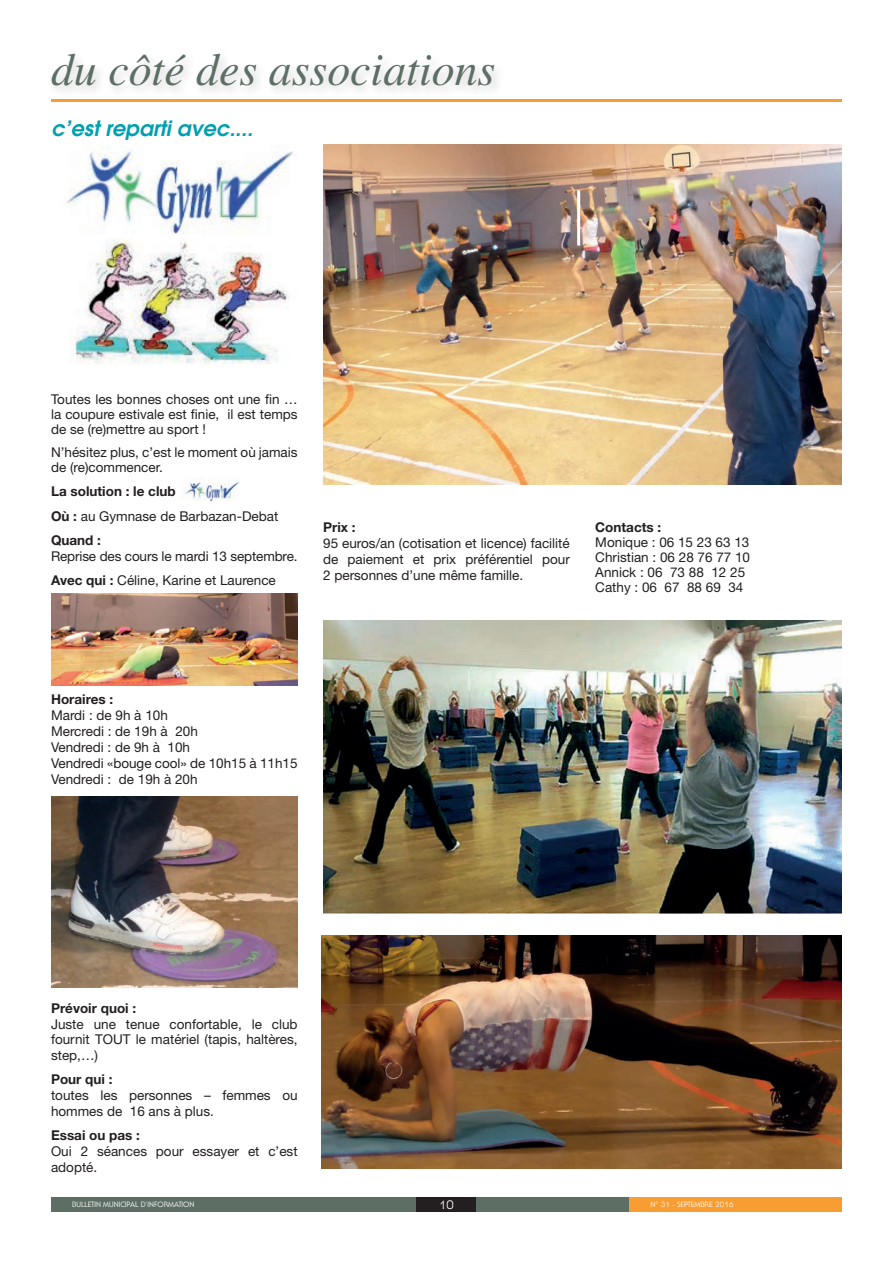
<style>
.page{position:relative;width:893px;height:1263px;background:#fff}
.page>*{position:absolute;margin:0;border:0;box-sizing:border-box;transform-origin:0 0}
.t1{font:italic 45.9px "Times";color:#5d6e65}
.t2{font:italic 600 21px "Avant Garde";color:#00a0b0}
.t3{font:13.5px/15px "Helvetica Neue";color:#231f20}
.t4{font:700 13.5px/24.3px "Helvetica Neue";color:#231f20}
.t5{font:12px "Serif Gothic";color:#fff}
.t6{font:7.5px "Serif Gothic";color:#fff}
.s1{font-weight:400}
.s2{font-weight:700}
</style>
<div class="page">
<div style="left:51px;top:1197px;width:791px;height:15px;background:#5d6e65"></div>
<div style="left:629px;top:1197px;width:213px;height:15px;background:#f89d31"></div>
<div style="left:417px;top:1197px;width:59px;height:15px;background:#231f20"></div>
<hr style="left:51px;top:100px;width:791px;height:2px;background:#f89d31">
<div style="left:48px;top:50px;width:459px;height:48px;background:#fafafa"></div>
<img style="left:66px;top:145px;width:227px;height:219px">
<img style="left:182px;top:478px;width:57px;height:24px">
<img style="left:51px;top:594px;width:247px;height:91px">
<img style="left:323px;top:621px;width:519px;height:292px">
<img style="left:51px;top:796px;width:247px;height:192px">
<img style="left:322px;top:935px;width:520px;height:233px">
<img style="left:323px;top:145px;width:519px;height:340px">
<hr style="left:577px;top:190px;width:3px;height:56px;background:#fff">
<h1 class="t1" style="left:51px;top:45px;width:446px">du côté des associations</h1>
<h2 class="t2" style="left:51px;top:114px;width:203px">c’est reparti avec....</h2>
<p class="t3" style="left:51px;top:391px;width:248px;text-align:justify">Toutes les bonnes choses ont une fin … la coupure estivale est finie, il est temps de se (re)mettre au sport !</p>
<p class="t3" style="left:51px;top:445px;width:248px">N’hésitez plus, c’est le moment où jamais de (re)commencer.</p>
<p class="t4" style="left:51px;top:479px;width:229px">La solution : le club<br>Où : <span class="s1">au Gymnase de Barbazan-Debat<br></span>Quand :</p>
<p class="t3" style="left:51px;top:544px;width:248px;line-height:24.3px">Reprise des cours le mardi 13 septembre.<br><span class="s2">Avec qui :</span> Céline, Karine et Laurence</p>
<p class="t4" style="left:323px;top:515px;width:34px">Prix :</p>
<p class="t3" style="left:323px;top:535px;width:248px;line-height:15.8px;text-align:justify">95 euros/an (cotisation et licence) facilité de paiement et prix préférentiel pour 2 personnes d’une même famille.</p>
<p class="t4" style="left:595px;top:514px;width:68px">Contacts :</p>
<p class="t3" style="left:595px;top:534px;width:156px">Monique : 06 15 23 63 13<br>Christian : 06 28 76 77 10<br>Annick : 06 73 88 12 25<br>Cathy : 06 67 88 69 34</p>
<p class="t4" style="left:51px;top:686px;width:64px">Horaires :</p>
<p class="t3" style="left:51px;top:707px;width:248px;line-height:16px">Mardi : de 9h à 10h<br>Mercredi : de 19h à 20h<br>Vendredi : de 9h à 10h<br>Vendredi «bouge cool» de 10h15 à 11h15<br>Vendredi : de 19h à 20h</p>
<p class="t4" style="left:51px;top:995px;width:87px">Prévoir quoi :</p>
<p class="t3" style="left:51px;top:1016px;width:248px;line-height:15.8px;text-align:justify">Juste une tenue confortable, le club fournit TOUT le matériel (tapis, haltères, step,…)</p>
<p class="t4" style="left:51px;top:1067px;width:63px">Pour qui :</p>
<p class="t3" style="left:51px;top:1087px;width:248px;line-height:15.8px">toutes les personnes – femmes ou hommes de 16 ans à plus.</p>
<p class="t4" style="left:51px;top:1123px;width:90px">Essai ou pas :</p>
<p class="t3" style="left:51px;top:1143px;width:248px;line-height:15.8px">Oui 2 séances pour essayer et c’est adopté.</p>
<p class="t6" style="left:72px;top:1200px;width:124px">BULLETIN MUNICIPAL D’INFORMATION</p>
<p class="t5" style="left:439px;top:1197px;width:16px">10</p>
<p class="t6" style="left:651px;top:1200px;width:84px">N° 31 - SEPTEMBRE 2016</p>
</div>
